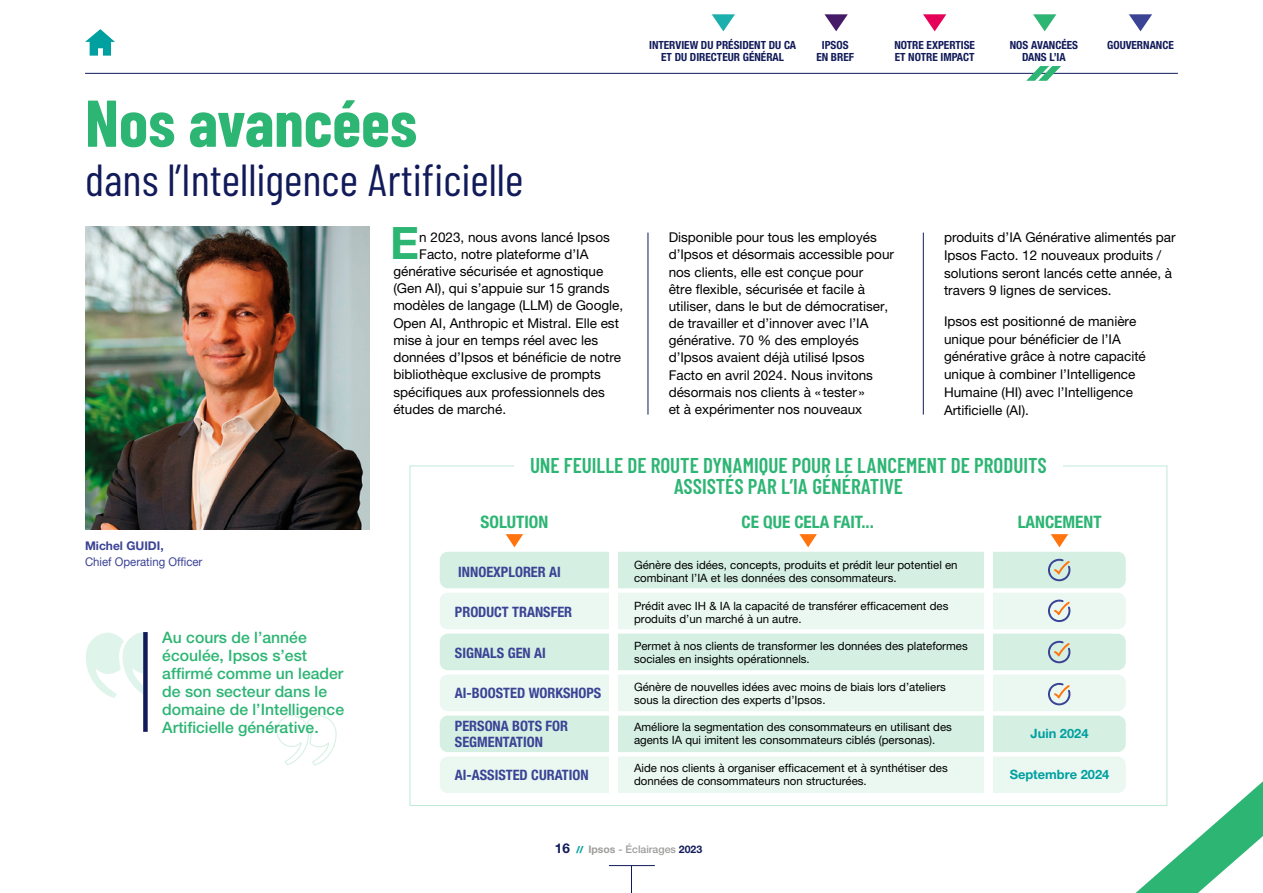
<style>
.page{position:relative;width:1263px;height:893px;background:#fff}
.page>*{position:absolute;margin:0;border:0;box-sizing:border-box;transform-origin:0 0}
.t1{font:700 66px "Barlow Condensed";color:#2db574}
.t2{font:45px "Barlow Condensed";color:#121b5a}
.t3{font:700 44.7px "Helvetica Neue LT Pro";color:#2db574}
.t4{font:600 21.45px/21px "Barlow Condensed";color:#2db574;text-align:center}
.t5{font:700 condensed 17.25px "Helvetica Neue LT Pro";color:#2db574}
.t6{font:500 15.75px/18px "Helvetica Neue LT Pro";color:#2db574}
.t7{font:700 condensed 14.4px/16px "Helvetica Neue LT Pro";color:#3b4395}
.t8{font:13.5px/17.1px "Helvetica Neue LT Pro";color:#000}
.t9{font:700 12.9px "Helvetica Neue LT Pro";color:#009fa0}
.t10{font:12px "Helvetica Neue LT Pro";color:#3b4395;scale:.95 1}
.t11{font:700 12px "Helvetica Neue LT Pro";color:#3b4395}
.t12{font:11.4px/12.9px "Helvetica Neue LT Pro";color:#000}
.t13{font:700 condensed 11.25px/12px "Helvetica Neue LT Pro";color:#121b5a;text-align:center}
.t14{font:500 10.5px "Helvetica Neue LT Pro";color:#9d9d9c}
.s1{font-weight:700;font-size:13.5px;color:#121b5a}
.s2{font-weight:900;font-size:9.6px;color:#009fa0}
.s3{font-weight:700}
.s4{font-weight:700;color:#121b5a}
</style>
<div class="page">
<hr style="left:85px;top:73px;width:1093px;height:1px;background:#121b5a">
<svg style="left:824px;top:14px;width:24px;height:17px"></svg>
<svg style="left:923px;top:14px;width:23px;height:17px"></svg>
<svg style="left:1033px;top:14px;width:23px;height:17px"></svg>
<svg style="left:1129px;top:14px;width:23px;height:17px"></svg>
<svg style="left:712px;top:14px;width:23px;height:17px"></svg>
<svg style="left:631px;top:866px;width:1px;height:27px"></svg>
<hr style="left:609px;top:865px;width:46px;height:1px;background:#121b5a">
<svg style="left:1026px;top:66px;width:35px;height:15px"></svg>
<svg style="left:85px;top:29px;width:30px;height:27px"></svg>
<svg style="left:1135px;top:758px;width:128px;height:135px"></svg>
<div style="left:440px;top:552px;width:686px;height:36px;background:#d5f0e3;border-radius:8px"></div>
<div style="left:440px;top:593px;width:686px;height:36px;background:#eaf8f1;border-radius:8px"></div>
<div style="left:440px;top:634px;width:686px;height:36px;background:#d5f0e3;border-radius:8px"></div>
<div style="left:440px;top:675px;width:686px;height:36px;background:#eaf8f1;border-radius:8px"></div>
<div style="left:440px;top:715px;width:686px;height:37px;background:#d5f0e3;border-radius:8px"></div>
<div style="left:440px;top:756px;width:686px;height:37px;background:#eaf8f1;border-radius:8px"></div>
<svg style="left:276px;top:715px;width:61px;height:51px"></svg>
<svg style="left:86px;top:632px;width:57px;height:66px"></svg>
<div style="left:143px;top:632px;width:5px;height:100px;background:#121b5a"></div>
<svg style="left:1048px;top:559px;width:22px;height:22px"></svg>
<svg style="left:1048px;top:641px;width:22px;height:22px"></svg>
<svg style="left:1048px;top:683px;width:22px;height:22px"></svg>
<svg style="left:1048px;top:600px;width:22px;height:22px"></svg>
<hr style="left:648px;top:233px;width:1px;height:182px;background:#121b5a">
<hr style="left:923px;top:233px;width:1px;height:182px;background:#121b5a">
<img style="left:85px;top:227px;width:285px;height:303px">
<div style="left:609px;top:542px;width:8px;height:256px;background:#fff"></div>
<div style="left:984px;top:542px;width:9px;height:256px;background:#fff"></div>
<svg style="left:506px;top:534px;width:17px;height:13px"></svg>
<svg style="left:799px;top:534px;width:18px;height:13px"></svg>
<svg style="left:1051px;top:534px;width:17px;height:13px"></svg>
<h1 class="t1" style="left:85px;top:82px;width:334px">Nos avancées</h1>
<h2 class="t2" style="left:85px;top:152px;width:440px">dans l’Intelligence Artificielle</h2>
<h3 class="t3" style="left:390px;top:215px;width:30px">E</h3>
<p class="t8" style="left:419px;top:229px;width:192px">n 2023, nous avons lancé Ipsos</p>
<p class="t8" style="left:419px;top:245px;width:171px">Facto, notre plateforme d’IA</p>
<p class="t8" style="left:393px;top:262px;width:212px">générative sécurisée et agnostique</p>
<p class="t8" style="left:393px;top:280px;width:218px">(Gen AI), qui s’appuie sur 15 grands</p>
<p class="t8" style="left:393px;top:297px;width:231px">modèles de langage (LLM) de Google,</p>
<p class="t8" style="left:393px;top:314px;width:227px">Open AI, Anthropic et Mistral. Elle est</p>
<p class="t8" style="left:393px;top:331px;width:206px">mise à jour en temps réel avec les</p>
<p class="t8" style="left:393px;top:349px;width:229px">données d’Ipsos et bénéficie de notre</p>
<p class="t8" style="left:393px;top:366px;width:209px">bibliothèque exclusive de prompts</p>
<p class="t8" style="left:393px;top:383px;width:213px">spécifiques aux professionnels des</p>
<p class="t8" style="left:393px;top:400px;width:114px">études de marché.</p>
<p class="t13" style="left:649px;top:39px;width:149px">INTERVIEW DU PRÉSIDENT DU CA<br>ET DU DIRECTEUR GÉNÉRAL</p>
<p class="t13" style="left:894px;top:39px;width:82px;text-align:left">NOTRE EXPERTISE<br>ET NOTRE IMPACT</p>
<p class="t13" style="left:1010px;top:39px;width:70px">NOS AVANCÉES<br>DANS L’IA</p>
<p class="t13" style="left:822px;top:39px;width:28px">IPSOS</p>
<p class="t13" style="left:1107px;top:39px;width:68px">GOUVERNANCE</p>
<p class="t13" style="left:816px;top:51px;width:39px">EN BREF</p>
<p class="t8" style="left:669px;top:229px;width:227px">Disponible pour tous les employés d’Ipsos et désormais accessible pour nos clients, elle est conçue pour<br>être flexible, sécurisée et facile à utiliser, dans le but de démocratiser, de travailler et d’innover avec l’IA générative. 70 % des employés d’Ipsos avaient déjà utilisé Ipsos Facto en avril 2024. Nous invitons désormais nos clients à « tester »<br>et à expérimenter nos nouveaux</p>
<p class="t8" style="left:944px;top:228px;width:233px;line-height:17.7px">produits d’IA Générative alimentés par Ipsos Facto. 12 nouveaux produits / solutions seront lancés cette année, à travers 9 lignes de services.</p>
<p class="t8" style="left:944px;top:312px;width:203px;line-height:17.7px">Ipsos est positionné de manière unique pour bénéficier de l’IA générative grâce à notre capacité unique à combiner l’Intelligence<br>Humaine (HI) avec l’Intelligence<br>Artificielle (AI).</p>
<p class="t11" style="left:85px;top:538px;width:80px">Michel GUIDI,</p>
<p class="t10" style="left:85px;top:555px;width:125px">Chief Operating Officer</p>
<p class="t6" style="left:162px;top:628px;width:183px">Au cours de l’année écoulée, Ipsos s’est affirmé comme un leader de son secteur dans le domaine de l’Intelligence<br>Artificielle générative.</p>
<h3 class="t4" style="left:530px;top:454px;width:518px">UNE FEUILLE DE ROUTE DYNAMIQUE POUR LE LANCEMENT DE PRODUITS<br>ASSISTÉS PAR L’IA GÉNÉRATIVE</h3>
<p class="t5" style="left:480px;top:512px;width:69px">SOLUTION</p>
<p class="t5" style="left:741px;top:512px;width:134px">CE QUE CELA FAIT...</p>
<p class="t5" style="left:1018px;top:512px;width:85px">LANCEMENT</p>
<p class="t7" style="left:458px;top:563px;width:104px">INNOEXPLORER AI</p>
<p class="t12" style="left:634px;top:558px;width:325px">Génère des idées, concepts, produits et prédit leur potentiel en combinant l’IA et les données des consommateurs.</p>
<p class="t7" style="left:455px;top:604px;width:119px">PRODUCT TRANSFER</p>
<p class="t12" style="left:634px;top:599px;width:316px">Prédit avec IH &amp; IA la capacité de transférer efficacement des produits d’un marché à un autre.</p>
<p class="t7" style="left:455px;top:644px;width:92px">SIGNALS GEN AI</p>
<p class="t12" style="left:634px;top:640px;width:335px">Permet à nos clients de transformer les données des plateformes sociales en insights opérationnels.</p>
<p class="t7" style="left:455px;top:685px;width:148px">AI-BOOSTED WORKSHOPS</p>
<p class="t12" style="left:634px;top:680px;width:313px">Génère de nouvelles idées avec moins de biais lors d’ateliers sous la direction des experts d’Ipsos.</p>
<p class="t7" style="left:455px;top:717px;width:115px">PERSONA BOTS FOR<br>SEGMENTATION</p>
<p class="t12" style="left:634px;top:720px;width:319px">Améliore la segmentation des consommateurs en utilisant des agents IA qui imitent les consommateurs ciblés (personas).</p>
<p class="t9" style="left:1030px;top:725px;width:60px">Juin 2024</p>
<p class="t7" style="left:455px;top:766px;width:135px">AI-ASSISTED CURATION</p>
<p class="t12" style="left:634px;top:761px;width:315px">Aide nos clients à organiser efficacement et à synthétiser des données de consommateurs non structurées.</p>
<p class="t9" style="left:1010px;top:767px;width:101px">Septembre 2024</p>
<p class="t14" style="left:555px;top:843px;width:149px"><span class="s1">16</span> <span class="s2">//</span> <span class="s3">Ipsos</span> - Éclairages <span class="s4">2023</span></p>
</div>
